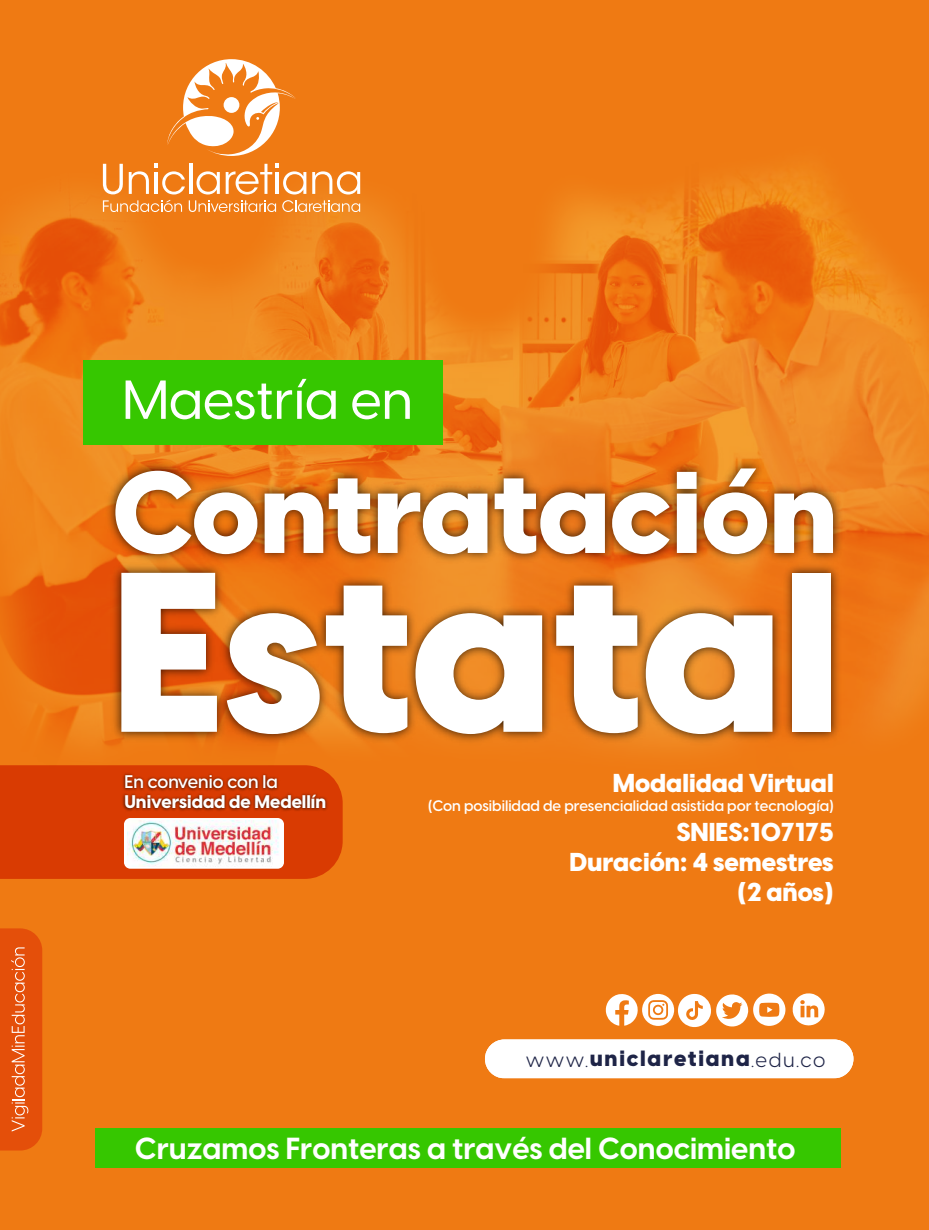
<style>
.page{position:relative;width:929px;height:1230px;background:#fff}
.page>*{position:absolute;margin:0;border:0;box-sizing:border-box;transform-origin:0 0}
.t1{font:500 54px "Visby CF";color:#fff}
.t2{font:700 30px "Visby CF";color:#fff}
.t3{font:800 25.5px/30px "Visby CF";color:#fff;text-align:right}
.t4{font:800 21.75px "Visby CF";letter-spacing:.08em;color:#1e2447}
.t5{font:800 18px "Visby CF";color:#fff}
.t6{font:600 18px "Visby CF";color:#fff}
.t7{font:600 15px "Visby CF";color:#fff}
.s1{font-weight:400;font-size:20.1px}
</style>
<div class="page">
<div style="left:0;top:0;width:929px;height:1229px;background:#ef7a13"></div>
<img style="left:0;top:163px;width:929px;height:585px">
<svg style="left:103px;top:164px;width:20px;height:30px"></svg>
<svg style="left:129px;top:171px;width:20px;height:23px"></svg>
<svg style="left:155px;top:164px;width:30px;height:30px"></svg>
<hr style="left:189px;top:164px;width:3px;height:30px;background:#fff">
<svg style="left:196px;top:171px;width:24px;height:23px"></svg>
<svg style="left:226px;top:164px;width:80px;height:30px"></svg>
<svg style="left:312px;top:171px;width:48px;height:23px"></svg>
<svg style="left:103px;top:200px;width:79px;height:12px"></svg>
<svg style="left:189px;top:200px;width:87px;height:12px"></svg>
<svg style="left:282px;top:200px;width:78px;height:12px"></svg>
<svg style="left:167px;top:59px;width:129px;height:97px"></svg>
<div style="left:95px;top:1128px;width:745px;height:39px;background:#36c700"></div>
<div style="left:485px;top:1039px;width:368px;height:39px;background:#fff;border-radius:19px"></div>
<svg style="left:792px;top:993px;width:32px;height:32px"></svg>
<svg style="left:606px;top:993px;width:179px;height:33px"></svg>
<div style="left:83px;top:360px;width:359px;height:84px;background:#36c700"></div>
<img style="left:102px;top:454px;width:745px;height:293px">
<svg style="left:115px;top:470px;width:142px;height:84px"></svg>
<svg style="left:265px;top:492px;width:58px;height:61px;background:#edd1bc"></svg>
<svg style="left:329px;top:478px;width:41px;height:75px;background:#e9c7a9"></svg>
<svg style="left:378px;top:492px;width:109px;height:62px;background:#ebcfb3"></svg>
<svg style="left:495px;top:478px;width:110px;height:76px;background:#e7c09f"></svg>
<svg style="left:612px;top:492px;width:57px;height:62px;background:#e6bf9f"></svg>
<svg style="left:677px;top:472px;width:19px;height:81px;background:#f8f5f1"></svg>
<svg style="left:704px;top:468px;width:63px;height:86px;background:#e7bb91"></svg>
<svg style="left:774px;top:492px;width:59px;height:61px;background:#edd4be"></svg>
<svg style="left:121px;top:572px;width:96px;height:159px;background:#f3d9c9"></svg>
<svg style="left:227px;top:613px;width:93px;height:121px;background:#ecccb3"></svg>
<svg style="left:326px;top:585px;width:81px;height:148px"></svg>
<svg style="left:415px;top:613px;width:127px;height:121px;background:#f2dbc4"></svg>
<svg style="left:556px;top:585px;width:82px;height:148px;background:#f0cba9"></svg>
<svg style="left:646px;top:613px;width:126px;height:121px;background:#f2dcc5"></svg>
<div style="left:792px;top:572px;width:39px;height:159px;background:#fff"></div>
<div style="left:0;top:765px;width:343px;height:113px;background:#d93b02"></div>
<img style="left:120px;top:768px;width:223px;height:50px">
<div style="left:124px;top:817px;width:160px;height:51px;background:#fff;border-radius:6px"></div>
<img style="left:128px;top:820px;width:151px;height:46px">
<svg style="left:0;top:928px;width:42px;height:222px;background:#e55a18"></svg>
<h1 class="t1" style="left:122px;top:359px;width:292px">Maestría en</h1>
<p class="t6" style="left:124px;top:768px;width:155px">En convenio con la</p>
<p class="t5" style="left:124px;top:787px;width:203px">Universidad de Medellín</p>
<p class="t3" style="left:613px;top:765px;width:222px">Modalidad Virtual</p>
<p class="t7" style="left:428px;top:794px;width:407px">(Con posibilidad de presencialidad asistida por tecnología)</p>
<p class="t3" style="left:569px;top:815px;width:266px">SNIES:107175<br>Duración: 4 semestres (2 años)</p>
<p class="t4" style="left:526px;top:1040px;width:301px"><span class="s1">www.</span>uniclaretiana<span class="s1">.edu.co</span></p>
<p class="t2" style="left:135px;top:1124px;width:662px">Cruzamos Fronteras a través del Conocimiento</p>
</div>
